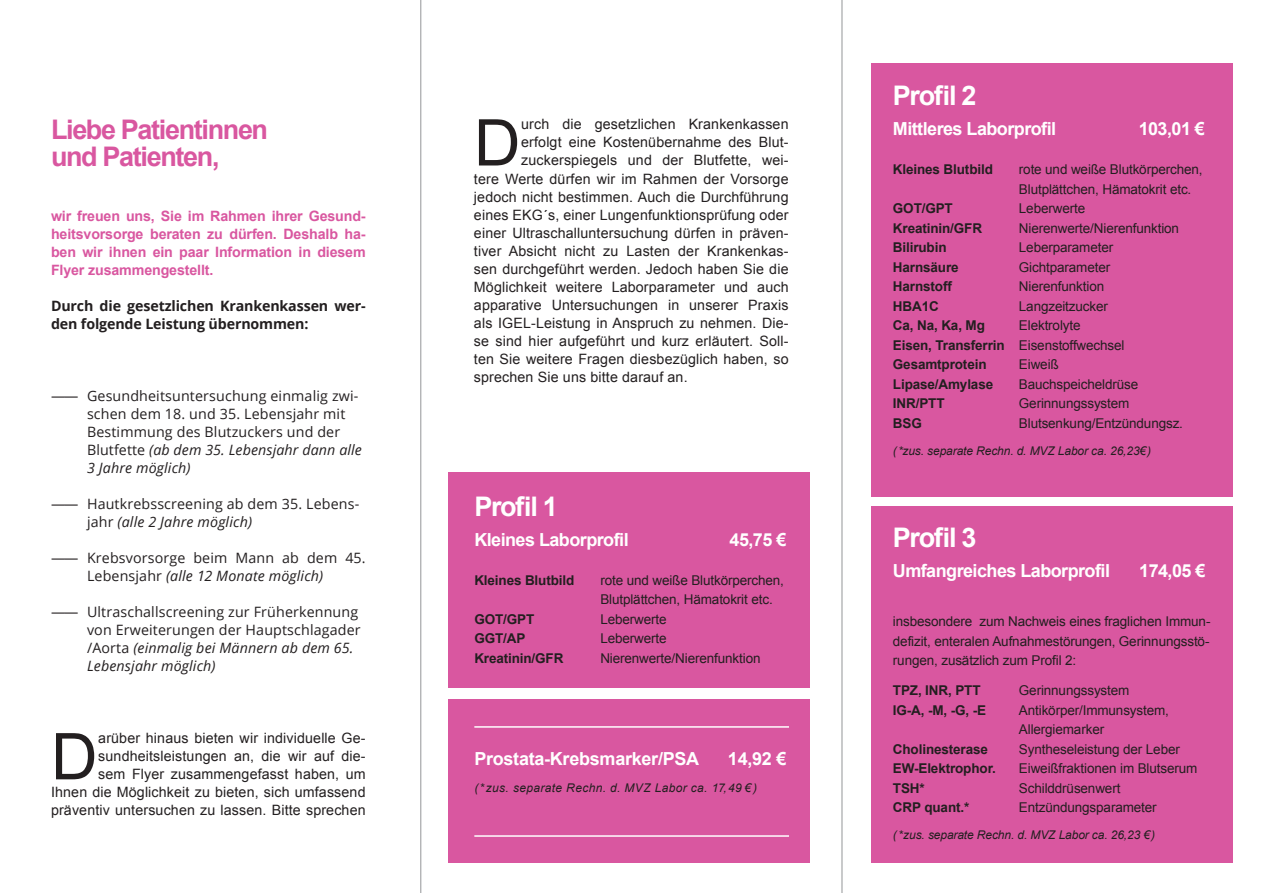
<style>
.page{position:relative;width:1263px;height:893px;background:#fff}
.page>*{position:absolute;margin:0;border:0;box-sizing:border-box;transform-origin:0 0}
.t1{font:64.5px "Arial";color:#231f20}
.t2{font:700 27px "Arial";letter-spacing:-.05em;color:#d957a0}
.t3{font:700 27px "Arial";letter-spacing:-.05em;color:#fff}
.t4{font:700 18px "Arial";letter-spacing:-.03em;color:#fff}
.t5{font:14.25px/18px "Arial";letter-spacing:.01em;color:#231f20;text-align:right}
.t6{font:14.25px/18px "Open Sans";letter-spacing:.01em;color:#231f20}
.t7{font:700 14.25px/18px "Arial";letter-spacing:-.01em;color:#d957a0;text-align:justify}
.t8{font:italic 14.25px/18px "Open Sans";letter-spacing:.01em;color:#231f20}
.t9{font:700 14.25px/18px "Open Sans";letter-spacing:-.01em;color:#231f20}
.t10{font:13.5px/19.5px "Arial";letter-spacing:-.01em;color:#231f20}
.t11{font:700 13.5px "Arial";letter-spacing:-.01em;color:#231f20}
.t12{font:italic 12px "Arial";letter-spacing:-.01em;color:#231f20}
.t13{font:italic 12px "Arial";letter-spacing:.03em;color:#231f20}
.s1{font-style:italic}
.s2{font-style:normal}
.s3{font-weight:400}
</style>
<div class="page">
<div style="left:872px;top:63px;width:361px;height:433px;background:#d957a0"></div>
<div style="left:872px;top:507px;width:361px;height:356px;background:#d957a0"></div>
<div style="left:449px;top:700px;width:361px;height:163px;background:#d957a0"></div>
<div style="left:449px;top:472px;width:361px;height:216px;background:#d957a0"></div>
<hr style="left:474px;top:726px;width:315px;height:2px;background:#fff">
<hr style="left:474px;top:835px;width:315px;height:2px;background:#fff">
<hr style="left:842px;top:0;width:1px;height:893px;background:#939598">
<hr style="left:421px;top:0;width:1px;height:893px;background:#939598">
<p class="t2" style="left:51px;top:111px;width:219px">Liebe Patientinnen</p>
<p class="t2" style="left:51px;top:138px;width:170px">und Patienten,</p>
<p class="t7" style="left:51px;top:208px;width:316px">wir freuen uns, Sie im Rahmen ihrer Gesund&shy;heitsvorsorge beraten zu dürfen. Deshalb ha&shy;ben wir ihnen ein paar Information in diesem Flyer zusammengestellt.</p>
<p class="t9" style="left:51px;top:297px;width:316px">Durch die gesetzlichen Krankenkassen wer&shy;den folgende Leistung übernommen:</p>
<p class="t6" style="left:87px;top:387px;width:276px;text-indent:-36px">―― Gesundheitsuntersuchung einmalig zwi&shy;schen dem 18. und 35. Lebensjahr mit Bestimmung des Blutzuckers und der Blutfette <span class="s1">(ab dem 35. Lebensjahr dann alle 3 Jahre möglich)</span></p>
<p class="t6" style="left:87px;top:495px;width:274px;text-indent:-36px">―― Hautkrebsscreening ab dem 35. Lebens&shy;jahr <span class="s1">(alle 2 Jahre möglich)</span></p>
<p class="t6" style="left:51px;top:549px;width:316px;text-align:center">―― Krebsvorsorge beim Mann ab dem 45.<br>Lebensjahr <span class="s1">(alle 12 Monate möglich)</span></p>
<p class="t6" style="left:51px;top:603px;width:309px">―― Ultraschallscreening zur Früherkennung</p>
<p class="t8" style="left:87px;top:621px;width:275px"><span class="s2">von Erweiterungen der Hauptschlagader /Aorta</span> (einmalig bei Männern ab dem 65.<br>Lebensjahr möglich)</p>
<p class="t5" style="left:51px;top:729px;width:316px">arüber hinaus bieten wir individuelle Ge&shy;sundheitsleistungen an, die wir auf die-<br>sem Flyer zusammengefasst haben, um<br>Ihnen die Möglichkeit zu bieten, sich umfassend präventiv untersuchen zu lassen. Bitte sprechen</p>
<p class="t1" style="left:51px;top:714px;width:48px">D</p>
<p class="t1" style="left:474px;top:101px;width:48px">D</p>
<p class="t5" style="left:521px;top:116px;width:269px">urch die gesetzlichen Krankenkassen</p>
<p class="t5" style="left:521px;top:134px;width:269px">erfolgt eine Kostenübernahme des Blut-</p>
<p class="t5" style="left:521px;top:152px;width:269px">zuckerspiegels und der Blutfette, wei-</p>
<p class="t5" style="left:474px;top:170px;width:316px">tere Werte dürfen wir im Rahmen der Vorsorge</p>
<p class="t5" style="left:474px;top:188px;width:316px">jedoch nicht bestimmen. Auch die Durchführung</p>
<p class="t5" style="left:474px;top:206px;width:316px">eines EKG´s, einer Lungenfunktionsprüfung oder</p>
<p class="t5" style="left:474px;top:224px;width:316px">einer Ultraschalluntersuchung dürfen in präven-</p>
<p class="t5" style="left:474px;top:242px;width:316px">tiver Absicht nicht zu Lasten der Krankenkas-</p>
<p class="t5" style="left:474px;top:260px;width:316px">sen durchgeführt werden. Jedoch haben Sie die</p>
<p class="t5" style="left:474px;top:278px;width:316px">Möglichkeit weitere Laborparameter und auch</p>
<p class="t5" style="left:474px;top:296px;width:316px">apparative Untersuchungen in unserer Praxis</p>
<p class="t5" style="left:474px;top:314px;width:316px">als IGEL-Leistung in Anspruch zu nehmen. Die-</p>
<p class="t5" style="left:474px;top:332px;width:316px">se sind hier aufgeführt und kurz erläutert. Soll-</p>
<p class="t5" style="left:474px;top:350px;width:316px">ten Sie weitere Fragen diesbezüglich haben, so</p>
<p class="t5" style="left:474px;top:368px;width:215px">sprechen Sie uns bitte darauf an.</p>
<p class="t3" style="left:474px;top:489px;width:85px">Profil 1</p>
<p class="t4" style="left:474px;top:528px;width:156px">Kleines Laborprofil</p>
<p class="t4" style="left:729px;top:528px;width:58px">45,75 €</p>
<p class="t11" style="left:474px;top:571px;width:101px">Kleines Blutbild</p>
<p class="t10" style="left:600px;top:570px;width:185px">rote und weiße Blutkörperchen,<br>Blutplättchen, Hämatokrit etc.</p>
<p class="t11" style="left:474px;top:610px;width:61px">GOT/GPT</p>
<p class="t10" style="left:600px;top:609px;width:68px">Leberwerte</p>
<p class="t11" style="left:474px;top:630px;width:53px">GGT/AP</p>
<p class="t10" style="left:600px;top:629px;width:68px">Leberwerte</p>
<p class="t11" style="left:474px;top:649px;width:91px">Kreatinin/GFR</p>
<p class="t10" style="left:600px;top:648px;width:162px">Nierenwerte/Nierenfunktion</p>
<p class="t4" style="left:474px;top:747px;width:226px">Prostata-Krebsmarker/PSA</p>
<p class="t4" style="left:728px;top:747px;width:60px">14,92 €</p>
<p class="t13" style="left:474px;top:780px;width:284px">(*zus. separate Rechn. d. MVZ Labor ca. 17,49 € )</p>
<p class="t3" style="left:893px;top:78px;width:85px">Profil 2</p>
<p class="t4" style="left:893px;top:117px;width:165px">Mittleres Laborprofil</p>
<p class="t4" style="left:1139px;top:117px;width:68px">103,01 €</p>
<p class="t11" style="left:893px;top:161px;width:101px">Kleines Blutbild</p>
<p class="t10" style="left:1019px;top:160px;width:185px">rote und weiße Blutkörperchen,<br>Blutplättchen, Hämatokrit etc.</p>
<p class="t11" style="left:893px;top:200px;width:61px">GOT/GPT</p>
<p class="t10" style="left:1019px;top:199px;width:68px">Leberwerte</p>
<p class="t11" style="left:893px;top:219px;width:91px">Kreatinin/GFR</p>
<p class="t10" style="left:1019px;top:218px;width:162px">Nierenwerte/Nierenfunktion</p>
<p class="t11" style="left:893px;top:239px;width:55px">Bilirubin</p>
<p class="t10" style="left:1019px;top:238px;width:96px">Leberparameter</p>
<p class="t11" style="left:893px;top:258px;width:67px">Harnsäure</p>
<p class="t10" style="left:1019px;top:257px;width:93px">Gichtparameter</p>
<p class="t11" style="left:893px;top:278px;width:60px">Harnstoff</p>
<p class="t10" style="left:1019px;top:277px;width:87px">Nierenfunktion</p>
<p class="t11" style="left:893px;top:297px;width:47px">HBA1C</p>
<p class="t10" style="left:1019px;top:296px;width:91px">Langzeitzucker</p>
<p class="t11" style="left:893px;top:317px;width:94px">Ca, Na, Ka, Mg</p>
<p class="t10" style="left:1019px;top:316px;width:63px">Elektrolyte</p>
<p class="t11" style="left:893px;top:336px;width:233px">Eisen, Transferrin <span class="s3">Eisenstoffwechsel</span></p>
<p class="t11" style="left:893px;top:356px;width:95px">Gesamtprotein</p>
<p class="t10" style="left:1019px;top:355px;width:41px">Eiweiß</p>
<p class="t11" style="left:893px;top:375px;width:102px">Lipase/Amylase</p>
<p class="t10" style="left:1019px;top:374px;width:121px">Bauchspeicheldrüse</p>
<p class="t11" style="left:893px;top:395px;width:53px">INR/PTT</p>
<p class="t10" style="left:1019px;top:394px;width:112px">Gerinnungssystem</p>
<p class="t11" style="left:893px;top:414px;width:30px">BSG</p>
<p class="t10" style="left:1019px;top:413px;width:166px">Blutsenkung/Entzündungsz.</p>
<p class="t12" style="left:893px;top:443px;width:260px">(*zus. separate Rechn. d. MVZ Labor ca. 26,23€)</p>
<p class="t3" style="left:893px;top:520px;width:85px">Profil 3</p>
<p class="t4" style="left:893px;top:559px;width:219px">Umfangreiches Laborprofil</p>
<p class="t4" style="left:1139px;top:559px;width:68px">174,05 €</p>
<p class="t10" style="left:893px;top:612px;width:319px;text-align:justify">insbesondere zum Nachweis eines fraglichen Immun&shy;defizit, enteralen Aufnahmestörungen, Gerinnungsstö&shy;rungen, zusätzlich zum Profil 2:</p>
<p class="t11" style="left:893px;top:682px;width:89px">TPZ, INR, PTT</p>
<p class="t10" style="left:1019px;top:681px;width:112px">Gerinnungssystem</p>
<p class="t11" style="left:893px;top:701px;width:95px">IG-A, -M, -G, -E</p>
<p class="t10" style="left:1019px;top:701px;width:152px">Antikörper/Immunsystem,</p>
<p class="t10" style="left:1019px;top:720px;width:87px">Allergiemarker</p>
<p class="t11" style="left:893px;top:740px;width:97px">Cholinesterase</p>
<p class="t10" style="left:1019px;top:740px;width:162px">Syntheseleistung der Leber</p>
<p class="t11" style="left:893px;top:760px;width:104px">EW-Elektrophor.</p>
<p class="t10" style="left:1019px;top:759px;width:180px">Eiweißfraktionen im Blutserum</p>
<p class="t11" style="left:893px;top:779px;width:33px">TSH*</p>
<p class="t10" style="left:1019px;top:779px;width:103px">Schilddrüsenwert</p>
<p class="t11" style="left:893px;top:799px;width:78px">CRP quant.*</p>
<p class="t10" style="left:1019px;top:798px;width:139px">Entzündungsparameter</p>
<p class="t12" style="left:893px;top:827px;width:264px">(*zus. separate Rechn. d. MVZ Labor ca. 26,23 €)</p>
</div>
